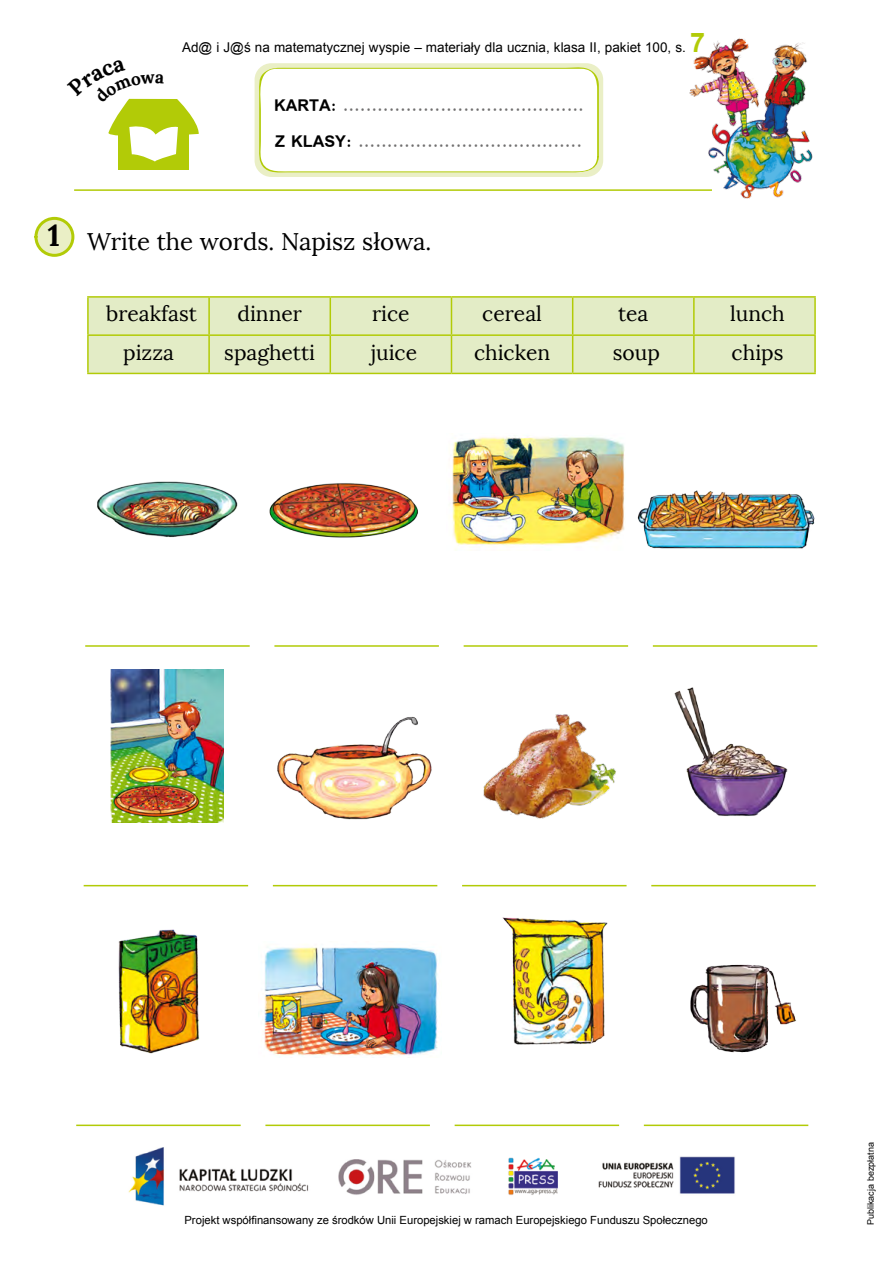
<style>
.page{position:relative;width:893px;height:1263px;background:#fff}
.page>*{position:absolute;margin:0;border:0;box-sizing:border-box;transform-origin:0 0}
.t1{font:24px "Lora";letter-spacing:-.005em;color:#000}
.t2{font:21px "Lora";color:#000}
.t3{font:700 18px/35.2px "Simplified Arabic";color:#706f6f}
.t4{font:13.5px "Arial";color:#000}
.t5{font:11.25px "Arial";color:#000}
.t6{font:9px "Arial";color:#000}
.s1{font-weight:700;font-size:27px;color:#b2cb07}
.s2{color:#000}
.s3{font-weight:700;font-size:30px}
</style>
<div class="page">
<hr style="left:74px;top:189px;width:638px;height:2px;background:#b2cb07">
<img style="left:687px;top:38px;width:126px;height:161px">
<div style="left:255px;top:63px;width:348px;height:114px;background:#eaefc6;border-radius:17px"></div>
<div style="left:119px;top:117px;width:70px;height:53px;background:#b2cb07"></div>
<img style="left:128px;top:1147px;width:607px;height:59px">
<svg style="left:34px;top:216px;width:41px;height:41px"></svg>
<div style="left:89px;top:298px;width:725px;height:75px;background:#e3ecc6"></div>
<hr style="left:87px;top:296px;width:122px;height:2px;background:#b2cb07">
<hr style="left:87px;top:298px;width:2px;height:36px;background:#b2cb07">
<hr style="left:209px;top:296px;width:121px;height:2px;background:#b2cb07">
<hr style="left:208px;top:298px;width:2px;height:36px;background:#b2cb07">
<hr style="left:330px;top:296px;width:121px;height:2px;background:#b2cb07">
<hr style="left:330px;top:298px;width:1px;height:36px;background:#b2cb07">
<hr style="left:451px;top:296px;width:122px;height:2px;background:#b2cb07">
<hr style="left:451px;top:298px;width:1px;height:36px;background:#b2cb07">
<hr style="left:573px;top:296px;width:121px;height:2px;background:#b2cb07">
<hr style="left:572px;top:298px;width:1px;height:36px;background:#b2cb07">
<hr style="left:694px;top:296px;width:122px;height:2px;background:#b2cb07">
<hr style="left:693px;top:298px;width:2px;height:36px;background:#b2cb07">
<hr style="left:814px;top:298px;width:2px;height:36px;background:#b2cb07">
<hr style="left:87px;top:334px;width:122px;height:2px;background:#b2cb07">
<hr style="left:87px;top:336px;width:2px;height:37px;background:#b2cb07">
<hr style="left:209px;top:334px;width:121px;height:2px;background:#b2cb07">
<hr style="left:208px;top:336px;width:2px;height:37px;background:#b2cb07">
<hr style="left:330px;top:334px;width:121px;height:2px;background:#b2cb07">
<hr style="left:330px;top:336px;width:1px;height:37px;background:#b2cb07">
<hr style="left:451px;top:334px;width:122px;height:2px;background:#b2cb07">
<hr style="left:451px;top:336px;width:1px;height:37px;background:#b2cb07">
<hr style="left:573px;top:334px;width:121px;height:2px;background:#b2cb07">
<hr style="left:572px;top:336px;width:1px;height:37px;background:#b2cb07">
<hr style="left:694px;top:334px;width:122px;height:2px;background:#b2cb07">
<hr style="left:693px;top:336px;width:2px;height:37px;background:#b2cb07">
<hr style="left:814px;top:336px;width:2px;height:37px;background:#b2cb07">
<hr style="left:87px;top:373px;width:122px;height:1px;background:#b2cb07">
<hr style="left:209px;top:373px;width:121px;height:1px;background:#b2cb07">
<hr style="left:330px;top:373px;width:121px;height:1px;background:#b2cb07">
<hr style="left:451px;top:373px;width:122px;height:1px;background:#b2cb07">
<hr style="left:573px;top:373px;width:121px;height:1px;background:#b2cb07">
<hr style="left:694px;top:373px;width:122px;height:1px;background:#b2cb07">
<img style="left:90px;top:427px;width:158px;height:157px;border-radius:79px">
<hr style="left:85px;top:645px;width:165px;height:2px;background:#b2cb07">
<hr style="left:274px;top:645px;width:165px;height:2px;background:#b2cb07">
<hr style="left:464px;top:645px;width:164px;height:2px;background:#b2cb07">
<hr style="left:653px;top:645px;width:164px;height:2px;background:#b2cb07">
<hr style="left:84px;top:885px;width:164px;height:1px;background:#b2cb07">
<hr style="left:273px;top:885px;width:164px;height:1px;background:#b2cb07">
<hr style="left:462px;top:885px;width:165px;height:1px;background:#b2cb07">
<hr style="left:651px;top:885px;width:165px;height:1px;background:#b2cb07">
<img style="left:277px;top:716px;width:155px;height:104px">
<img style="left:483px;top:714px;width:133px;height:105px">
<img style="left:645px;top:671px;width:162px;height:162px;border-radius:81px">
<hr style="left:76px;top:1124px;width:165px;height:2px;background:#b2cb07">
<hr style="left:265px;top:1124px;width:165px;height:2px;background:#b2cb07">
<hr style="left:455px;top:1124px;width:164px;height:2px;background:#b2cb07">
<hr style="left:644px;top:1124px;width:164px;height:2px;background:#b2cb07">
<img style="left:637px;top:490px;width:178px;height:59px">
<img style="left:690px;top:964px;width:106px;height:89px">
<img style="left:111px;top:670px;width:112px;height:153px">
<img style="left:452px;top:437px;width:173px;height:114px">
<img style="left:263px;top:947px;width:175px;height:109px">
<img style="left:502px;top:917px;width:106px;height:128px">
<img style="left:269px;top:483px;width:149px;height:55px">
<img style="left:118px;top:929px;width:82px;height:125px">
<svg style="left:108px;top:98px;width:91px;height:63px"></svg>
<svg style="left:256px;top:67px;width:345px;height:107px;background:#fbfcf5"></svg>
<p class="t4" style="left:182px;top:38px;width:525px">Ad@ i J@ś na matematycznej wyspie – materiały dla ucznia, klasa II, pakiet 100, s. <span class="s1">7</span></p>
<p class="t3" style="left:274px;top:88px;width:311px"><span class="s2">KARTA:</span> ..........................................<br><span class="s2">Z KLASY:</span> .......................................</p>
<h1 class="t1" style="left:48px;top:226px;width:385px"><span class="s3">1</span> Write the words. Napisz słowa.</h1>
<p class="t2" style="left:106px;top:301px;width:92px">breakfast</p>
<p class="t2" style="left:237px;top:301px;width:66px">dinner</p>
<p class="t2" style="left:372px;top:301px;width:39px">rice</p>
<p class="t2" style="left:482px;top:301px;width:61px">cereal</p>
<p class="t2" style="left:618px;top:301px;width:32px">tea</p>
<p class="t2" style="left:730px;top:301px;width:56px">lunch</p>
<p class="t2" style="left:123px;top:339px;width:52px">pizza</p>
<p class="t2" style="left:224px;top:339px;width:92px">spaghetti</p>
<p class="t2" style="left:371px;top:339px;width:48px">juice</p>
<p class="t2" style="left:474px;top:339px;width:78px">chicken</p>
<p class="t2" style="left:613px;top:339px;width:49px">soup</p>
<p class="t2" style="left:732px;top:339px;width:53px">chips</p>
<p class="t5" style="left:184px;top:1212px;width:525px">Projekt współfinansowany ze środków Unii Europejskiej w ramach Europejskiego Funduszu Społecznego</p>
<p class="t6" style="left:864px;top:1225px;width:84px;rotate:-90deg">Publikacja bezpłatna</p>
</div>
